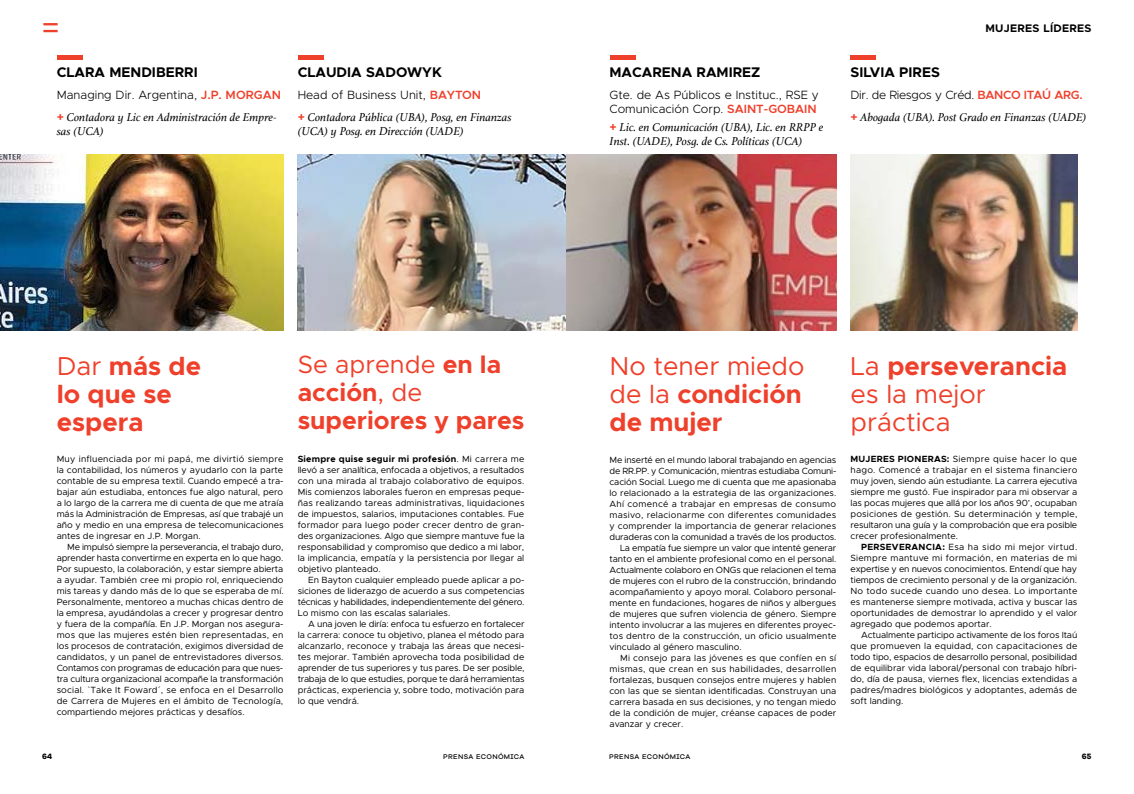
<style>
.page{position:relative;width:1134px;height:794px;background:#fff}
.page>*{position:absolute;margin:0;border:0;box-sizing:border-box;transform-origin:0 0}
.t1{font:31px "Metropolis";color:#ef402b}
.t2{font:26px/28px "Metropolis";color:#ef402b;text-align:justify}
.t3{font:700 26px/28px "Metropolis";color:#ef402b}
.t4{font:700 25px/28px "Metropolis";color:#ef402b}
.t5{font:700 14px "Metropolis";color:#000}
.t6{font:italic 12px/14px "Athelas";color:#000}
.t7{font:300 12px/14px "Metropolis";color:#000}
.t8{font:300 12px "Metropolis";letter-spacing:-.025em;color:#000}
.t9{font:700 11px "Metropolis";letter-spacing:.025em;color:#000}
.t10{font:9px/11px "Metropolis";color:#000;text-align:justify}
.t11{font:9px "Metropolis";letter-spacing:-.02em;color:#000}
.t12{font:9px "Metropolis";letter-spacing:.025em;color:#000}
.t13{font:9px "Metropolis";letter-spacing:.02em;color:#000}
.t14{font:9px "Metropolis";letter-spacing:.03em;color:#000}
.t15{font:700 8px "Galano Grotesque Alt";color:#000}
.t16{font:500 7px "Galano Grotesque Alt";letter-spacing:.05em;color:#000}
.s1{font-weight:600;color:#ef402b}
.s2{font-family:"Metropolis";font-weight:700;font-style:normal;color:#ef402b}
.s3{font-weight:400}
.s4{font-weight:700}
</style>
<div class="page">
<img style="left:0;top:154px;width:283px;height:176px">
<img style="left:298px;top:154px;width:269px;height:176px">
<hr style="left:57px;top:55px;width:26px;height:4px;background:#ef402b">
<hr style="left:298px;top:55px;width:26px;height:4px;background:#ef402b">
<img style="left:567px;top:154px;width:269px;height:176px">
<img style="left:851px;top:154px;width:226px;height:176px">
<hr style="left:609px;top:55px;width:26px;height:4px;background:#ef402b">
<hr style="left:850px;top:55px;width:26px;height:4px;background:#ef402b">
<h1 class="t1" style="left:42px;top:8px;width:20px">=</h1>
<p class="t9" style="left:985px;top:21px;width:108px">MUJERES LÍDERES</p>
<h3 class="t5" style="left:57px;top:63px;width:143px">CLARA MENDIBERRI</h3>
<h3 class="t7" style="left:57px;top:88px;width:226px">Managing Dir. Argentina, <span class="s1">J.P. MORGAN</span></h3>
<h3 class="t6" style="left:57px;top:110px;width:222px"><span class="s2">+</span> Contadora y Lic en Administración de Empre&shy;sas (UCA)</h3>
<h3 class="t5" style="left:298px;top:63px;width:146px">CLAUDIA SADOWYK</h3>
<h3 class="t7" style="left:298px;top:88px;width:185px">Head of Business Unit, <span class="s1">BAYTON</span></h3>
<h3 class="t6" style="left:298px;top:110px;width:216px"><span class="s2">+</span> Contadora Pública (UBA), Posg, en Finanzas (UCA) y Posg. en Dirección (UADE)</h3>
<h2 class="t3" style="left:57px;top:352px;width:146px"><span class="s3">Dar</span> más de lo que se espera</h2>
<h3 class="t4" style="left:298px;top:351px;width:228px"><span class="s3">Se aprende</span> en la acción<span class="s3">, de </span>superiores y pares</h3>
<p class="t10" style="left:57px;top:453px;width:228px">Muy influenciada por mi papá, me divirtió siempre la contabilidad, los números y ayudarlo con la parte contable de su empresa textil. Cuando empecé a tra&shy;bajar aún estudiaba, entonces fue algo natural, pero a lo largo de la carrera me di cuenta de que me atraía más la Administración de Empresas, así que trabajé un año y medio en una empresa de telecomunicaciones antes de ingresar en J.P. Morgan.</p>
<p class="t10" style="left:57px;top:541px;width:228px;text-indent:11px">Me impulsó siempre la perseverancia, el trabajo duro, aprender hasta convertirme en experta en lo que hago.<br>Por supuesto, la colaboración, y estar siempre abierta a ayudar. También cree mi propio rol, enriqueciendo mis tareas y dando más de lo que se esperaba de mí.<br>Personalmente, mentoreo a muchas chicas dentro de la empresa, ayudándolas a crecer y progresar dentro y fuera de la compañía. En J.P. Morgan nos asegura&shy;mos que las mujeres estén bien representadas, en los procesos de contratación, exigimos diversidad de candidatos, y un panel de entrevistadores diversos.<br>Contamos con programas de educación para que nues&shy;tra cultura organizacional acompañe la transformación social. `Take It Foward´, se enfoca en el Desarrollo de Carrera de Mujeres en el ámbito de Tecnología, compartiendo mejores prácticas y desafíos.</p>
<p class="t10" style="left:298px;top:453px;width:228px"><span class="s4">Siempre quise seguir mi profesión</span>. Mi carrera me llevó a ser analítica, enfocada a objetivos, a resultados con una mirada al trabajo colaborativo de equipos.<br>Mis comienzos laborales fueron en empresas peque&shy;ñas realizando tareas administrativas, liquidaciones de impuestos, salarios, imputaciones contables. Fue formador para luego poder crecer dentro de gran&shy;des organizaciones. Algo que siempre mantuve fue la responsabilidad y compromiso que dedico a mi labor, la implicancia, empatía y la persistencia por llegar al objetivo planteado.</p>
<p class="t10" style="left:298px;top:574px;width:228px;text-indent:11px">En Bayton cualquier empleado puede aplicar a po&shy;siciones de liderazgo de acuerdo a sus competencias técnicas y habilidades, independientemente del género.<br>Lo mismo con las escalas salariales.</p>
<p class="t10" style="left:298px;top:618px;width:228px;text-indent:11px">A una joven le diría: enfoca tu esfuerzo en fortalecer la carrera: conoce tu objetivo, planea el método para alcanzarlo, reconoce y trabaja las áreas que necesi&shy;tes mejorar. También aprovecha toda posibilidad de aprender de tus superiores y tus pares. De ser posible, trabaja de lo que estudies, porque te dará herramientas prácticas, experiencia y, sobre todo, motivación para lo que vendrá.</p>
<h3 class="t5" style="left:609px;top:63px;width:152px">MACARENA RAMIREZ</h3>
<h3 class="t7" style="left:609px;top:88px;width:211px">Gte. de As Públicos e Instituc., RSE y<br>Comunicación Corp. <span class="s1">SAINT-GOBAIN</span></h3>
<h3 class="t6" style="left:609px;top:120px;width:215px"><span class="s2">+</span> Lic. en Comunicación (UBA), Lic. en RRPP e<br>Inst. (UADE), Posg. de Cs. Políticas (UCA)</h3>
<h3 class="t5" style="left:850px;top:63px;width:91px">SILVIA PIRES</h3>
<h3 class="t8" style="left:850px;top:87px;width:234px">Dir. de Riesgos y Créd. <span class="s1">BANCO ITAÚ ARG.</span></h3>
<h3 class="t6" style="left:850px;top:110px;width:238px"><span class="s2">+</span> Abogada (UBA). Post Grado en Finanzas (UADE)</h3>
<h2 class="t2" style="left:609px;top:352px;width:197px">No tener miedo de la <span class="s4">condición de mujer</span></h2>
<h2 class="t2" style="left:850px;top:352px;width:218px;text-align:left">La <span class="s4">perseverancia </span>es la mejor práctica</h2>
<p class="t10" style="left:609px;top:454px;width:228px">Me inserté en el mundo laboral trabajando en agencias</p>
<p class="t11" style="left:609px;top:465px;width:228px">de RR.PP. y Comunicación, mientras estudiaba Comuni-</p>
<p class="t10" style="left:609px;top:476px;width:228px">cación Social. Luego me di cuenta que me apasionaba</p>
<p class="t10" style="left:609px;top:487px;width:228px">lo relacionado a la estrategia de las organizaciones.</p>
<p class="t14" style="left:609px;top:498px;width:228px">Ahí comencé a trabajar en empresas de consumo</p>
<p class="t12" style="left:609px;top:509px;width:228px">masivo, relacionarme con diferentes comunidades</p>
<p class="t10" style="left:609px;top:520px;width:228px">y comprender la importancia de generar relaciones</p>
<p class="t10" style="left:609px;top:531px;width:228px">duraderas con la comunidad a través de los productos.</p>
<p class="t11" style="left:620px;top:542px;width:218px">La empatía fue siempre un valor que intenté generar</p>
<p class="t10" style="left:609px;top:553px;width:228px">tanto en el ambiente profesional como en el personal.</p>
<p class="t11" style="left:609px;top:564px;width:228px">Actualmente colaboro en ONGs que relacionen el tema</p>
<p class="t10" style="left:609px;top:575px;width:228px">de mujeres con el rubro de la construcción, brindando</p>
<p class="t10" style="left:609px;top:586px;width:228px">acompañamiento y apoyo moral. Colaboro personal-</p>
<p class="t10" style="left:609px;top:597px;width:228px">mente en fundaciones, hogares de niños y albergues</p>
<p class="t10" style="left:609px;top:608px;width:228px">de mujeres que sufren violencia de género. Siempre</p>
<p class="t10" style="left:609px;top:619px;width:228px">intento involucrar a las mujeres en diferentes proyec-</p>
<p class="t10" style="left:609px;top:630px;width:228px">tos dentro de la construcción, un oficio usualmente</p>
<p class="t10" style="left:609px;top:641px;width:134px">vinculado al género masculino.</p>
<p class="t13" style="left:620px;top:652px;width:218px">Mi consejo para las jóvenes es que confíen en sí</p>
<p class="t12" style="left:609px;top:663px;width:228px">mismas, que crean en sus habilidades, desarrollen</p>
<p class="t10" style="left:609px;top:674px;width:228px">fortalezas, busquen consejos entre mujeres y hablen</p>
<p class="t10" style="left:609px;top:685px;width:228px">con las que se sientan identificadas. Construyan una</p>
<p class="t10" style="left:609px;top:696px;width:228px">carrera basada en sus decisiones, y no tengan miedo</p>
<p class="t10" style="left:609px;top:707px;width:228px">de la condición de mujer, créanse capaces de poder</p>
<p class="t10" style="left:609px;top:718px;width:75px">avanzar y crecer.</p>
<p class="t10" style="left:850px;top:453px;width:228px"><span class="s4">MUJERES PIONERAS:</span> Siempre quise hacer lo que hago. Comencé a trabajar en el sistema financiero muy joven, siendo aún estudiante. La carrera ejecutiva siempre me gustó. Fue inspirador para mi observar a las pocas mujeres que allá por los años 90’, ocupaban posiciones de gestión. Su determinación y temple, resultaron una guía y la comprobación que era posible crecer profesionalmente.</p>
<p class="t10" style="left:850px;top:541px;width:228px;text-indent:11px"><span class="s4">PERSEVERANCIA:</span> Esa ha sido mi mejor virtud.<br>Siempre mantuve mi formación, en materias de mi expertise y en nuevos conocimientos. Entendí que hay tiempos de crecimiento personal y de la organización.<br>No todo sucede cuando uno desea. Lo importante es mantenerse siempre motivada, activa y buscar las oportunidades de demostrar lo aprendido y el valor agregado que podemos aportar.</p>
<p class="t10" style="left:850px;top:629px;width:228px;text-indent:11px">Actualmente participo activamente de los foros Itaú que promueven la equidad, con capacitaciones de todo tipo, espacios de desarrollo personal, posibilidad de equilibrar vida laboral/personal con trabajo híbri&shy;do, día de pausa, viernes flex, licencias extendidas a padres/madres biológicos y adoptantes, además de soft landing.</p>
<p class="t15" style="left:42px;top:751px;width:11px">64</p>
<p class="t16" style="left:443px;top:752px;width:83px">PRENSA ECONÓMICA</p>
<p class="t16" style="left:609px;top:752px;width:83px">PRENSA ECONÓMICA</p>
<p class="t15" style="left:1082px;top:751px;width:11px">65</p>
</div>
